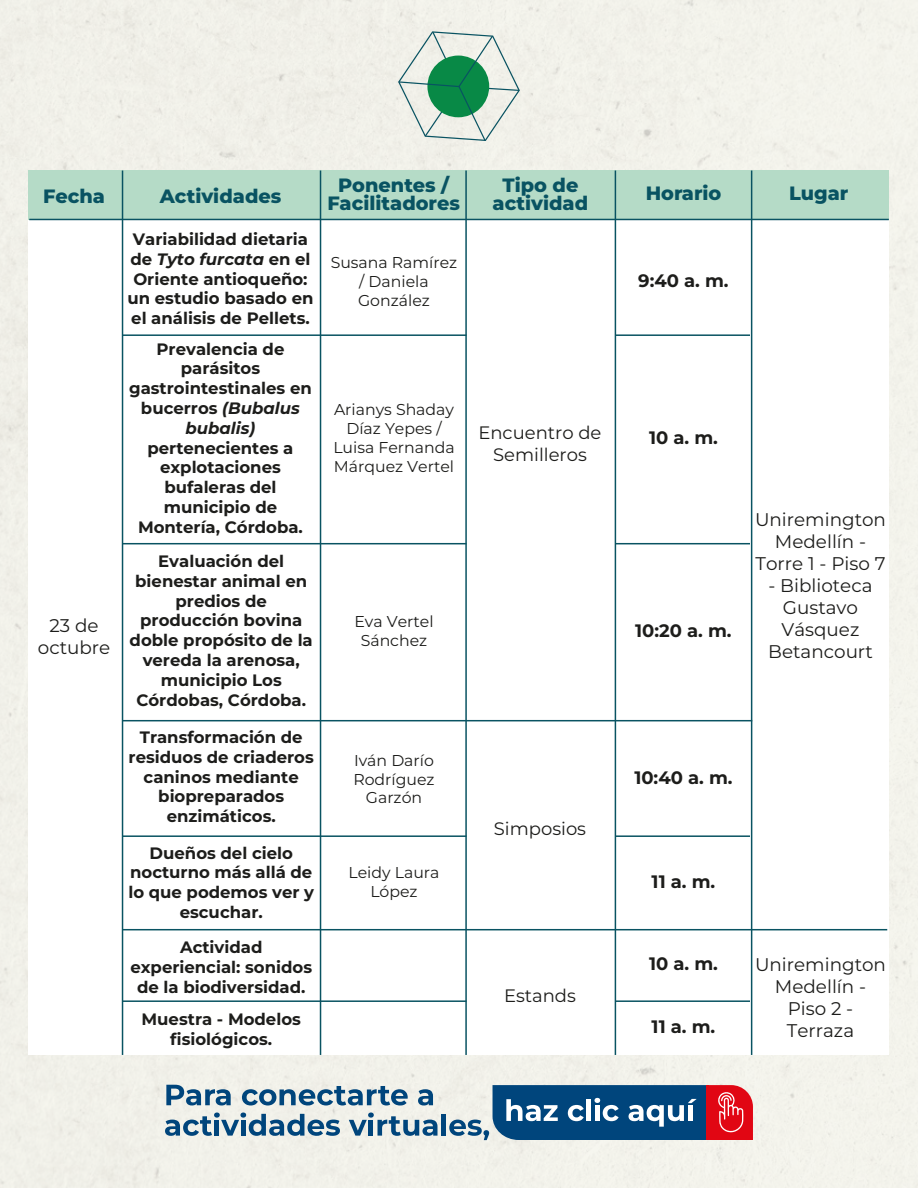
<style>
.page{position:relative;width:918px;height:1188px;background:#f2f1ea}
.page>*{position:absolute;margin:0;border:0;box-sizing:border-box;transform-origin:0 0}
.t1{font:800 19.2px/18.3px "Montserrat";color:#095362;text-align:center}
.t2{font:18.3px/22px "Montserrat";color:#1d1d1b;text-align:center}
.t3{font:700 18px "Montserrat";color:#1d1d1b}
.t4{font:18px/21.6px "Montserrat";color:#1d1d1b;text-align:center}
.t5{font:700 16.5px/19.8px "Montserrat";color:#1d1d1b;text-align:center}
.t6{font:15.75px/18.9px "Montserrat";color:#1d1d1b;text-align:center}
.s1{font-style:italic}
</style>
<div class="page">
<svg style="left:166px;top:1085px;width:65px;height:21px"></svg>
<svg style="left:242px;top:1086px;width:166px;height:20px;background:#87a5b9"></svg>
<svg style="left:418px;top:1089px;width:15px;height:17px"></svg>
<svg style="left:165px;top:1113px;width:175px;height:23px;background:#8ca8bb"></svg>
<svg style="left:349px;top:1113px;width:88px;height:23px;background:#94aebf"></svg>
<hr style="left:442px;top:1114px;width:4px;height:22px;background:#00457c">
<svg style="left:449px;top:1085px;width:304px;height:55px;background:#58688b"></svg>
<div style="left:28px;top:170px;width:862px;height:885px;background:#fff"></div>
<div style="left:28px;top:170px;width:862px;height:50px;background:#b5dbc7"></div>
<hr style="left:29px;top:219px;width:860px;height:1px;background:#095362">
<hr style="left:122px;top:334px;width:344px;height:2px;background:#095362">
<hr style="left:320px;top:171px;width:1px;height:884px;background:#095362">
<hr style="left:122px;top:171px;width:1px;height:884px;background:#095362">
<hr style="left:465px;top:171px;width:2px;height:884px;background:#095362">
<hr style="left:615px;top:171px;width:1px;height:884px;background:#095362">
<hr style="left:751px;top:171px;width:1px;height:884px;background:#095362">
<hr style="left:616px;top:334px;width:134px;height:2px;background:#095362">
<hr style="left:122px;top:543px;width:344px;height:1px;background:#095362">
<hr style="left:616px;top:543px;width:134px;height:1px;background:#095362">
<hr style="left:122px;top:835px;width:344px;height:2px;background:#095362">
<hr style="left:616px;top:835px;width:134px;height:2px;background:#095362">
<hr style="left:122px;top:1000px;width:344px;height:2px;background:#095362">
<hr style="left:616px;top:1000px;width:134px;height:2px;background:#095362">
<hr style="left:122px;top:720px;width:630px;height:1px;background:#095362">
<hr style="left:123px;top:929px;width:764px;height:1px;background:#095362">
<svg style="left:398px;top:31px;width:122px;height:110px;background:#b1d0bd"></svg>
<p class="t1" style="left:43px;top:186px;width:63px">Fecha</p>
<p class="t1" style="left:160px;top:186px;width:123px">Actividades</p>
<p class="t1" style="left:327px;top:175px;width:134px">Ponentes /<br>Facilitadores</p>
<p class="t1" style="left:493px;top:175px;width:97px">Tipo de actividad</p>
<p class="t1" style="left:646px;top:183px;width:77px">Horario</p>
<p class="t5" style="left:127px;top:228px;width:188px">Variabilidad dietaria de <span class="s1">Tyto furcata</span> en el<br>Oriente antioqueño: un estudio basado en el análisis de Pellets.</p>
<p class="t6" style="left:331px;top:252px;width:128px">Susana Ramírez / Daniela<br>González</p>
<p class="t3" style="left:638px;top:267px;width:92px">9:40 a. m.</p>
<p class="t2" style="left:38px;top:614px;width:74px">23 de octubre</p>
<p class="t5" style="left:129px;top:338px;width:184px">Prevalencia de parásitos gastrointestinales en bucerros <span class="s1">(Bubalus bubalis)</span></p>
<p class="t5" style="left:138px;top:437px;width:166px">pertenecientes a explotaciones bufaleras del municipio de<br>Montería, Córdoba.</p>
<p class="t5" style="left:130px;top:550px;width:185px">Evaluación del bienestar animal en predios de producción bovina doble propósito de la vereda la arenosa, municipio Los<br>Córdobas, Córdoba.</p>
<p class="t5" style="left:129px;top:726px;width:187px">Transformación de residuos de criaderos caninos mediante biopreparados enzimáticos.</p>
<p class="t5" style="left:128px;top:842px;width:187px">Dueños del cielo nocturno más allá de lo que podemos ver y escuchar.</p>
<p class="t5" style="left:130px;top:936px;width:183px">Actividad experiencial: sonidos de la biodiversidad.</p>
<p class="t5" style="left:142px;top:1008px;width:161px">Muestra - Modelos fisiológicos.</p>
<p class="t6" style="left:333px;top:400px;width:123px">Arianys Shaday<br>Díaz Yepes /<br>Luisa Fernanda<br>Márquez Vertel</p>
<p class="t4" style="left:478px;top:421px;width:125px">Encuentro de<br>Semilleros</p>
<p class="t3" style="left:649px;top:425px;width:70px">10 a. m.</p>
<p class="t6" style="left:354px;top:611px;width:81px">Eva Vertel<br>Sánchez</p>
<p class="t3" style="left:635px;top:618px;width:98px">10:20 a. m.</p>
<p class="t6" style="left:353px;top:750px;width:83px">Iván Darío<br>Rodríguez<br>Garzón</p>
<p class="t4" style="left:494px;top:817px;width:94px">Simposios</p>
<p class="t3" style="left:634px;top:765px;width:100px">10:40 a. m.</p>
<p class="t6" style="left:349px;top:862px;width:92px">Leidy Laura<br>López</p>
<p class="t3" style="left:652px;top:868px;width:65px">11 a. m.</p>
<p class="t4" style="left:504px;top:984px;width:73px">Estands</p>
<p class="t3" style="left:649px;top:951px;width:70px">10 a. m.</p>
<p class="t3" style="left:652px;top:1014px;width:65px">11 a. m.</p>
<p class="t1" style="left:789px;top:183px;width:61px">Lugar</p>
<p class="t2" style="left:755px;top:507px;width:132px">Uniremington<br>Medellín -<br>Torre 1 - Piso 7</p>
<p class="t2" style="left:768px;top:573px;width:106px">- Biblioteca<br>Gustavo<br>Vásquez<br>Betancourt</p>
<p class="t2" style="left:755px;top:953px;width:132px">Uniremington<br>Medellín -<br>Piso 2 -<br>Terraza</p>
</div>
